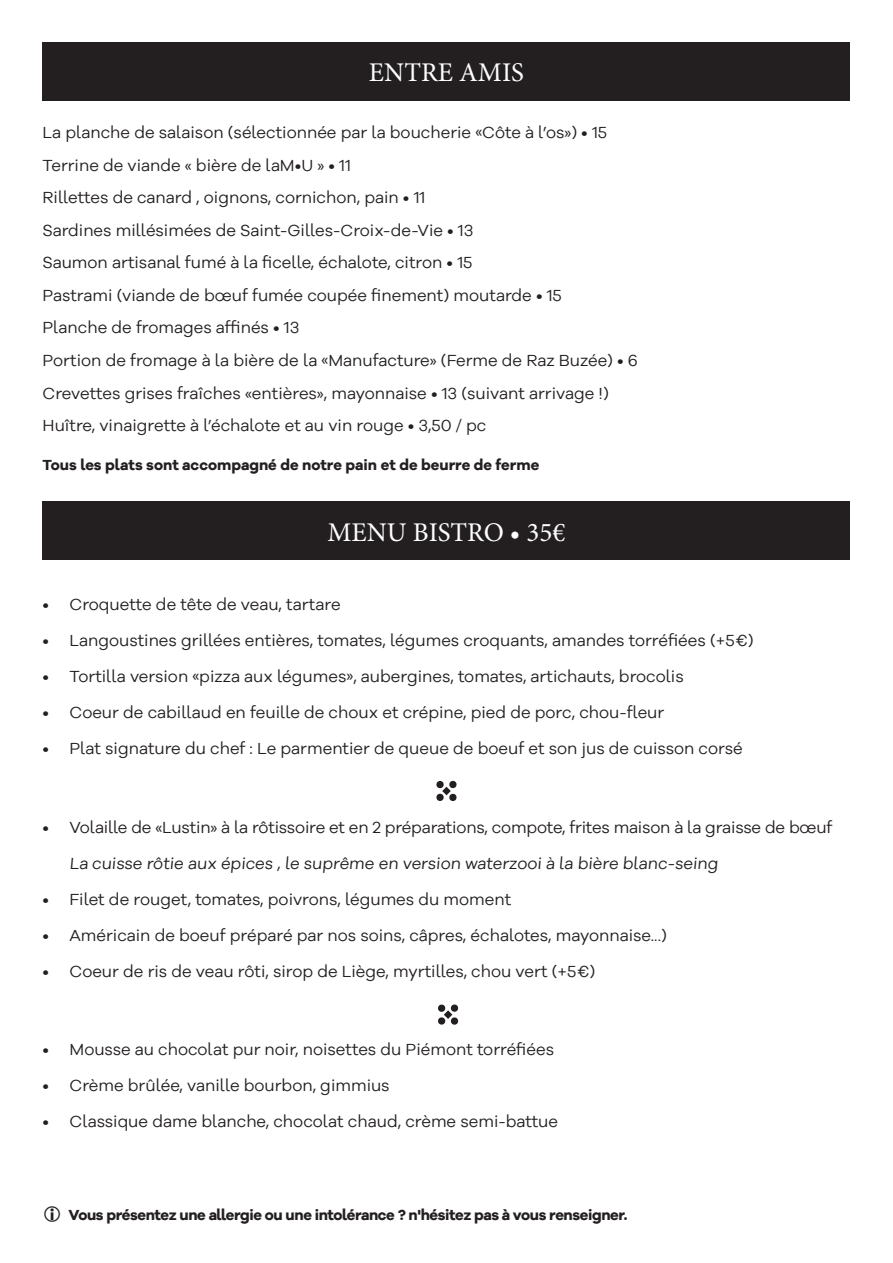
<style>
.page{position:relative;width:893px;height:1263px;background:#fff}
.page>*{position:absolute;margin:0;border:0;box-sizing:border-box;transform-origin:0 0}
.t1{font:27px "Minion Pro";color:#fff}
.t2{font:16.5px/32.5px "Galano Grotesque Alt W00";color:#231f20}
.t3{font:700 15px "Galano Grotesque Alt W00";letter-spacing:-.025em;color:#231f20}
.t4{font:700 15px "Galano Grotesque Alt W00";color:#231f20}
</style>
<div class="page">
<div style="left:43px;top:502px;width:807px;height:58px;background:#231f20"></div>
<div style="left:43px;top:43px;width:807px;height:58px;background:#231f20"></div>
<svg style="left:436px;top:780px;width:21px;height:21px"></svg>
<svg style="left:438px;top:1004px;width:20px;height:21px"></svg>
<h1 class="t1" style="left:369px;top:55px;width:157px">ENTRE AMIS</h1>
<p class="t2" style="left:43px;top:116px;width:597px">La planche de salaison (sélectionnée par la boucherie «Côte à l’os») • 15<br>Terrine de viande « bière de laM•U » • 11<br>Rillettes de canard , oignons, cornichon, pain • 11<br>Sardines millésimées de Saint-Gilles-Croix-de-Vie • 13<br>Saumon artisanal fumé à la ficelle, échalote, citron • 15<br>Pastrami (viande de bœuf fumée coupée finement) moutarde • 15<br>Planche de fromages affinés • 13<br>Portion de fromage à la bière de la «Manufacture» (Ferme de Raz Buzée) • 6<br>Crevettes grises fraîches «entières», mayonnaise • 13 (suivant arrivage !)<br>Huître, vinaigrette à l’échalote et au vin rouge • 3,50 / pc</p>
<p class="t4" style="left:43px;top:456px;width:498px">Tous les plats sont accompagné de notre pain et de beurre de ferme</p>
<h1 class="t1" style="left:327px;top:514px;width:240px">MENU BISTRO • 35€</h1>
<p class="t2" style="left:43px;top:588px;width:300px">• Croquette de tête de veau, tartare</p>
<p class="t2" style="left:43px;top:624px;width:713px">• Langoustines grillées entières, tomates, légumes croquants, amandes torréfiées (+5€)</p>
<p class="t2" style="left:43px;top:660px;width:643px">• Tortilla version «pizza aux légumes», aubergines, tomates, artichauts, brocolis</p>
<p class="t2" style="left:43px;top:696px;width:623px">• Coeur de cabillaud en feuille de choux et crépine, pied de porc, chou-fleur</p>
<p class="t2" style="left:43px;top:732px;width:702px">• Plat signature du chef : Le parmentier de queue de boeuf et son jus de cuisson corsé</p>
<p class="t2" style="left:70px;top:808px;width:764px;line-height:36px;text-indent:-27px">• Volaille de «Lustin» à la rôtissoire et en 2 préparations, compote, frites maison à la graisse de bœuf<br>La cuisse rôtie aux épices , le suprême en version waterzooi à la bière blanc-seing</p>
<p class="t2" style="left:43px;top:882px;width:470px">• Filet de rouget, tomates, poivrons, légumes du moment</p>
<p class="t2" style="left:43px;top:918px;width:626px">• Américain de boeuf préparé par nos soins, câpres, échalotes, mayonnaise...)</p>
<p class="t2" style="left:43px;top:954px;width:554px">• Coeur de ris de veau rôti, sirop de Liège, myrtilles, chou vert (+5€)</p>
<p class="t2" style="left:43px;top:1033px;width:513px">• Mousse au chocolat pur noir, noisettes du Piémont torréfiées</p>
<p class="t2" style="left:43px;top:1069px;width:349px">• Crème brûlée, vanille bourbon, gimmius</p>
<p class="t2" style="left:43px;top:1105px;width:517px">• Classique dame blanche, chocolat chaud, crème semi-battue</p>
<p class="t3" style="left:69px;top:1206px;width:560px">Vous présentez une allergie ou une intolérance ? n'hésitez pas à vous renseigner.</p>
</div>
